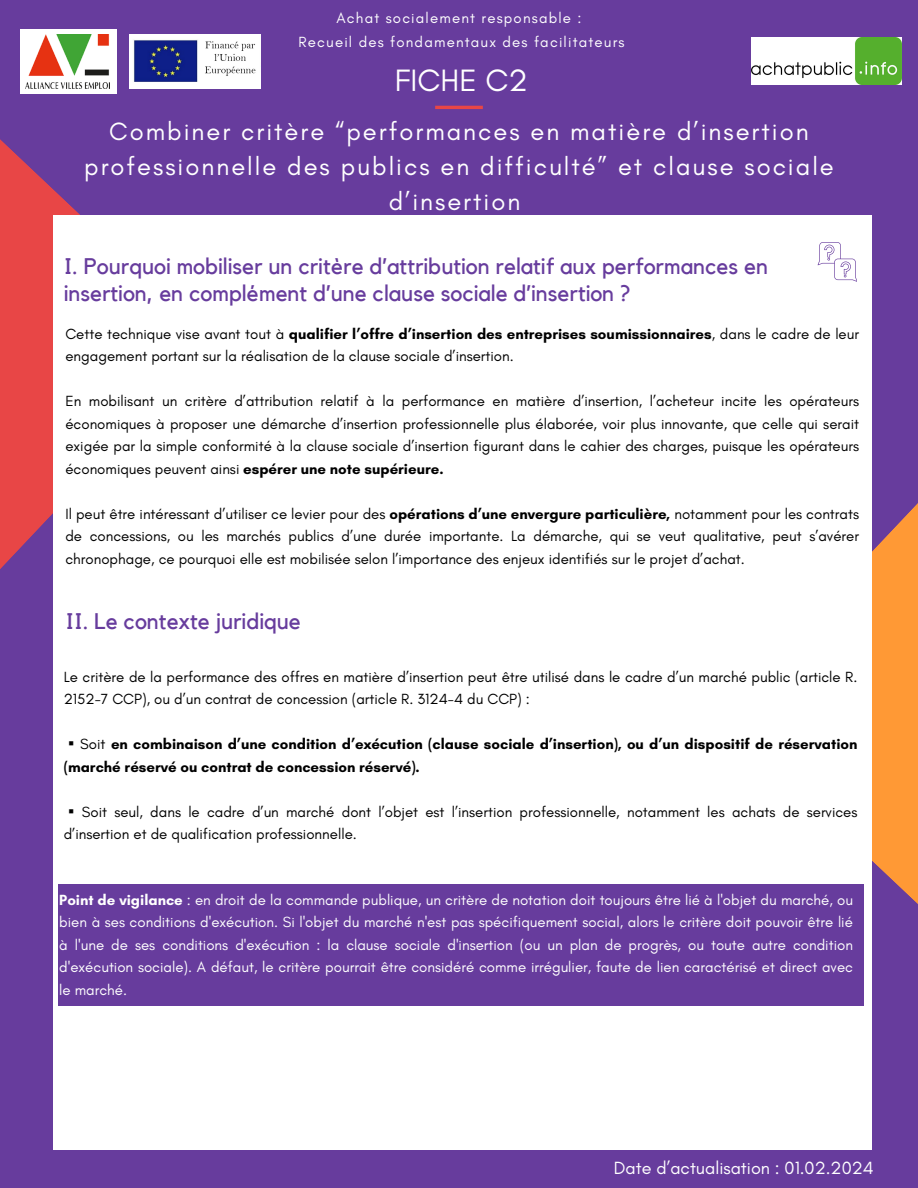
<style>
.page{position:relative;width:918px;height:1188px;background:#673c9d}
.page>*{position:absolute;margin:0;border:0;box-sizing:border-box;transform-origin:0 0}
.t1{font:31.5px "Glacial Indifference";color:#fff}
.t2{font:25.5px/34.8px "Glacial Indifference";letter-spacing:.08em;color:#fff;text-align:center}
.t3{font:22.5px/27px "Kollektif";color:#673c9d}
.t4{font:18px "Glacial Indifference";color:#fff}
.t5{font:15px/22.5px "Glacial Indifference";color:#000}
.t6{font:15px/22.5px "Glacial Indifference";letter-spacing:.08em;color:#fff;text-align:justify}
.t7{font:700 15px/22.5px "Glacial Indifference";color:#000}
.s1{font-weight:700}
.s2{font-family:"Noto Sans CJ Ksc";font-weight:400}
.s3{font-weight:400}
.s4{font-family:"Noto Sans CJ Ksc"}
</style>
<div class="page">
<svg style="left:718px;top:503px;width:200px;height:647px;fill:#ff9935"></svg>
<svg style="left:0;top:34px;width:130px;height:535px;fill:#e84646"></svg>
<div style="left:53px;top:215px;width:819px;height:934px;background:#fff"></div>
<hr style="left:435px;top:106px;width:48px;height:3px;background:#e84646">
<svg style="left:818px;top:242px;width:39px;height:39px"></svg>
<div style="left:58px;top:884px;width:805px;height:122px;background:#673c9d"></div>
<div style="left:20px;top:29px;width:97px;height:64px;background:#fff"></div>
<img style="left:25px;top:34px;width:85px;height:54px">
<img style="left:751px;top:38px;width:150px;height:47px">
<img style="left:130px;top:34px;width:131px;height:55px">
<p class="t6" style="left:336px;top:7px;width:247px">Achat socialement responsable :</p>
<p class="t6" style="left:299px;top:30px;width:328px">Recueil des fondamentaux des facilitateurs</p>
<p class="t1" style="left:395px;top:61px;width:134px">FICHE C2</p>
<p class="t2" style="left:84px;top:114px;width:751px">Combiner critère “performances en matière d’insertion professionnelle des publics en difficulté” et clause sociale d’insertion</p>
<p class="t3" style="left:64px;top:253px;width:706px">I. Pourquoi mobiliser un critère d’attribution relatif aux performances en insertion, en complément d’une clause sociale d’insertion ?</p>
<p class="t5" style="left:65px;top:322px;width:795px">Cette technique vise avant tout à <span class="s1">qualifier l’offre d’insertion des entreprises soumissionnaires</span>, dans le cadre de leur engagement portant sur la réalisation de la clause sociale d’insertion.</p>
<p class="t5" style="left:65px;top:390px;width:795px;text-align:justify">En mobilisant un critère d’attribution relatif à la performance en matière d’insertion, l’acheteur incite les opérateurs économiques à proposer une démarche d’insertion professionnelle plus élaborée, voir plus innovante, que celle qui serait exigée par la simple conformité à la clause sociale d’insertion figurant dans le cahier des charges, puisque les opérateurs économiques peuvent ainsi <span class="s1">espérer une note supérieure.</span></p>
<p class="t5" style="left:65px;top:502px;width:795px;text-align:justify">Il peut être intéressant d’utiliser ce levier pour des <span class="s1">opérations d’une envergure particulière,</span> notamment pour les contrats de concessions, ou les marchés publics d’une durée importante. La démarche, qui se veut qualitative, peut s’avérer chronophage, ce pourquoi elle est mobilisée selon l’importance des enjeux identifiés sur le projet d’achat.</p>
<p class="t3" style="left:65px;top:609px;width:237px">II. Le contexte juridique</p>
<p class="t5" style="left:64px;top:665px;width:795px">Le critère de la performance des offres en matière d’insertion peut être utilisé dans le cadre d’un marché public (article R.<br>2152-7 CCP), ou d’un contrat de concession (article R. 3124-4 du CCP) :</p>
<p class="t7" style="left:64px;top:733px;width:795px"><span class="s2">▪</span><span class="s3">Soit</span> en combinaison d’une condition d’exécution (clause sociale d’insertion), ou d’un dispositif de réservation (marché réservé ou contrat de concession réservé).</p>
<p class="t5" style="left:64px;top:800px;width:795px"><span class="s4">▪</span> Soit seul, dans le cadre d’un marché dont l’objet est l’insertion professionnelle, notamment les achats de services d’insertion et de qualification professionnelle.</p>
<p class="t6" style="left:59px;top:888px;width:795px"><span class="s1">Point de vigilance</span> : en droit de la commande publique, un critère de notation doit toujours être lié à l'objet du marché, ou bien à ses conditions d'exécution. Si l'objet du marché n'est pas spécifiquement social, alors le critère doit pouvoir être lié à l'une de ses conditions d'exécution : la clause sociale d'insertion (ou un plan de progrès, ou toute autre condition d'exécution sociale). A défaut, le critère pourrait être considéré comme irrégulier, faute de lien caractérisé et direct avec le marché.</p>
<p class="t4" style="left:614px;top:1156px;width:261px">Date d’actualisation : 01.02.2024</p>
</div>
